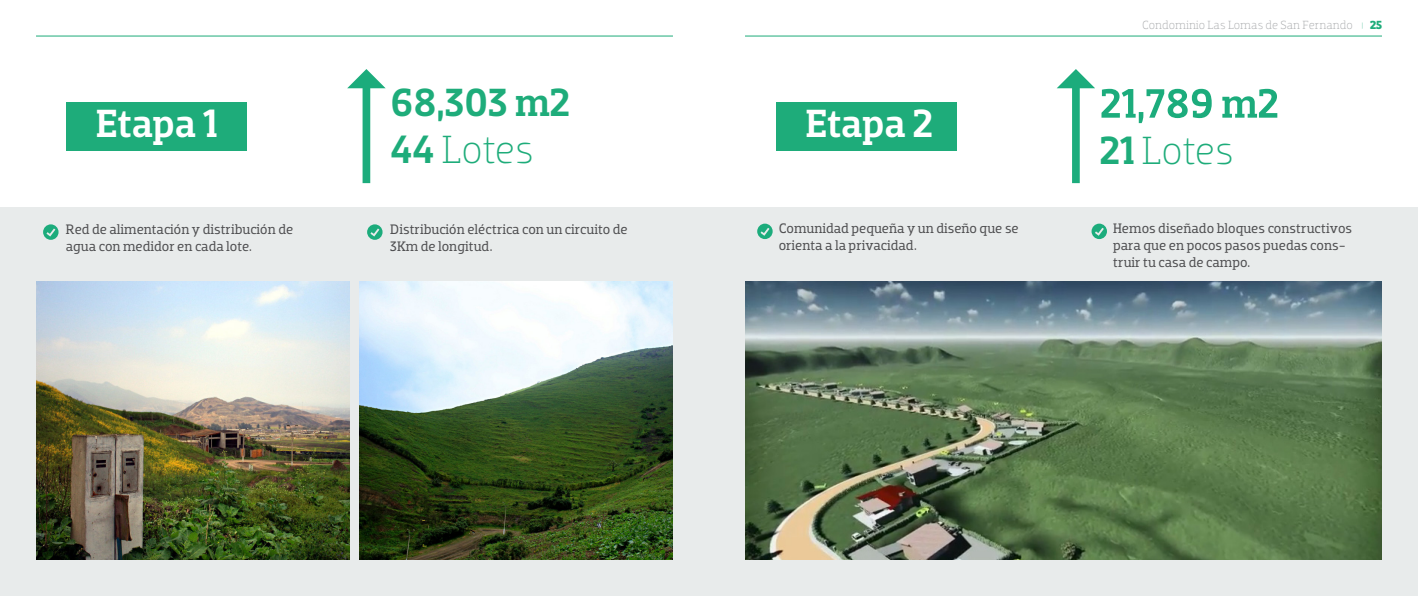
<style>
.page{position:relative;width:1418px;height:596px;background:#fff}
.page>*{position:absolute;margin:0;border:0;box-sizing:border-box;transform-origin:0 0}
.t1{font:500 40px/47px "Dobra Slab";color:#1eac7a}
.t2{font:500 40px "Dobra Slab";color:#fff}
.t3{font:300 40px "Dobra Slab";color:#1eac7a}
.t4{font:14px/16.8px "Dobra Slab";color:#4e4e50}
.t5{font:300 12px "Dobra Slab";color:#a4a6a8}
.s1{font-weight:300}
.s2{font-size:7px;color:#1eac7a}
.s3{font-weight:700;color:#1eac7a}
.s4{font-weight:500}
</style>
<div class="page">
<div style="left:0;top:207px;width:1417px;height:388px;background:#e8ebeb"></div>
<img style="left:359px;top:281px;width:314px;height:278px">
<img style="left:36px;top:281px;width:314px;height:278px">
<svg style="left:43px;top:224px;width:16px;height:16px"></svg>
<svg style="left:367px;top:224px;width:15px;height:16px"></svg>
<svg style="left:347px;top:69px;width:38px;height:114px"></svg>
<hr style="left:36px;top:36px;width:637px;height:1px;background:#1eac7a">
<div style="left:66px;top:102px;width:181px;height:48px;background:#1eac7a"></div>
<img style="left:745px;top:281px;width:636px;height:278px">
<svg style="left:757px;top:223px;width:15px;height:16px"></svg>
<svg style="left:1091px;top:223px;width:15px;height:16px"></svg>
<svg style="left:1056px;top:69px;width:39px;height:114px"></svg>
<hr style="left:745px;top:36px;width:636px;height:1px;background:#1eac7a">
<div style="left:775px;top:102px;width:181px;height:48px;background:#1eac7a"></div>
<svg style="left:1101px;top:89px;width:110px;height:34px"></svg>
<svg style="left:1222px;top:89px;width:55px;height:29px"></svg>
<h1 class="t2" style="left:96px;top:99px;width:123px">Etapa 1</h1>
<h1 class="t1" style="left:390px;top:79px;width:181px">68,303 m2<br>44 <span class="s1">Lotes</span></h1>
<p class="t4" style="left:66px;top:221px;width:229px">Red de alimentación y distribución de agua con medidor en cada lote.</p>
<p class="t4" style="left:390px;top:221px;width:239px">Distribución eléctrica con un circuito de<br>3Km de longitud.</p>
<h1 class="t2" style="left:805px;top:99px;width:129px">Etapa 2</h1>
<p class="t5" style="left:1142px;top:18px;width:241px">Condominio Las Lomas de San Fernando <span class="s2">|</span> <span class="s3">25</span></p>
<h1 class="t3" style="left:1099px;top:127px;width:136px"><span class="s4">21</span> Lotes</h1>
<p class="t4" style="left:778px;top:220px;width:241px">Comunidad pequeña y un diseño que se orienta a la privacidad.</p>
<p class="t4" style="left:1113px;top:220px;width:240px">Hemos diseñado bloques constructivos para que en pocos pasos puedas cons&shy;truir tu casa de campo.</p>
</div>
